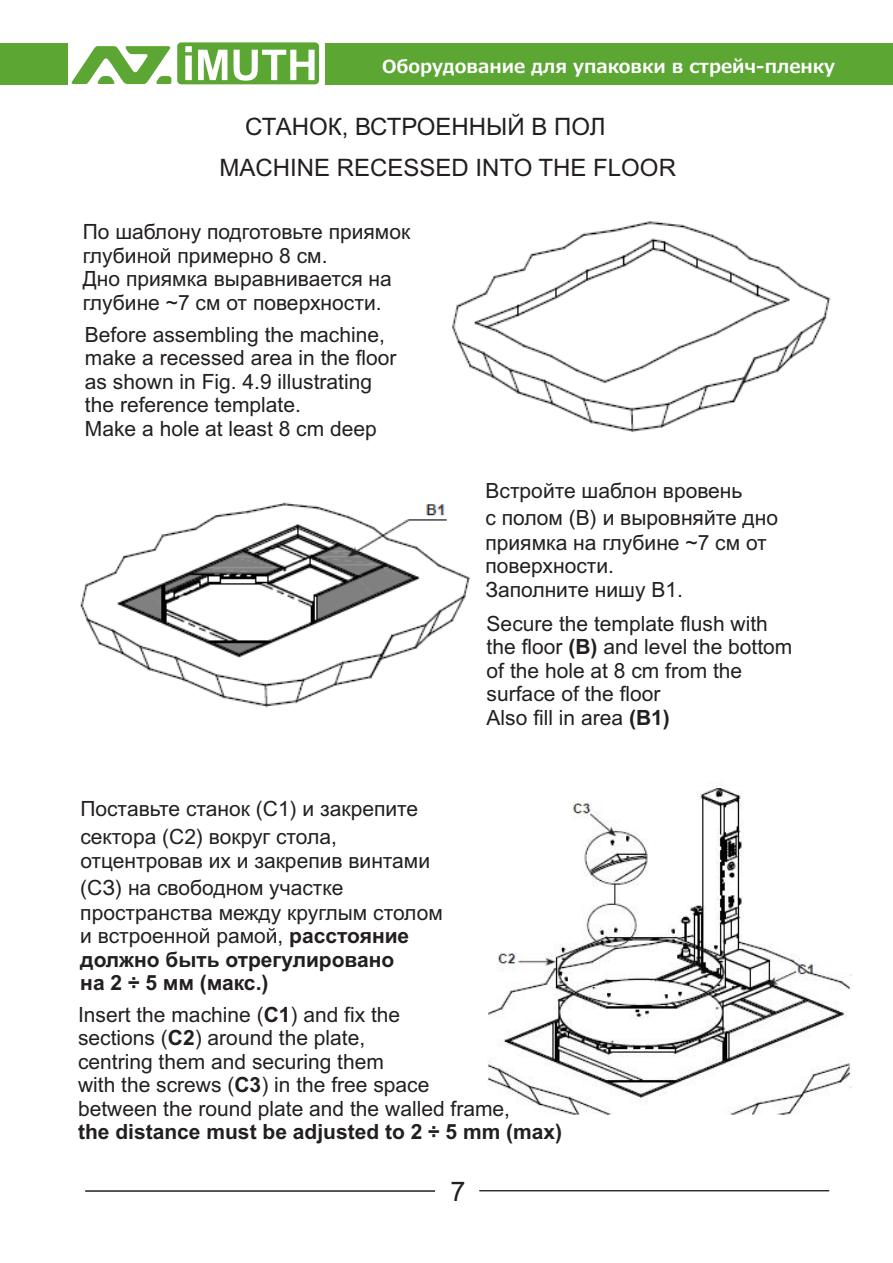
<style>
.page{position:relative;width:893px;height:1263px;background:#fff}
.page>*{position:absolute;margin:0;border:0;box-sizing:border-box;transform-origin:0 0}
.t1{font:27px "Arial";color:#231f20}
.t2{font:24px/40.5px "Arial";color:#231f20}
.t3{font:21px/23.4px "Arial";color:#231f20}
.t4{font:700 21px/23.4px "Arial";color:#231f20}
.t5{font:700 18px "Meiryo";color:#fff}
.s1{font-family:"Arial Unicode MS"}
.s2{font-weight:700}
.s3{font-weight:400}
</style>
<div class="page">
<svg style="left:71px;top:42px;width:248px;height:42px"></svg>
<div style="left:0;top:43px;width:67px;height:41px;background:#5ca633"></div>
<div style="left:325px;top:43px;width:568px;height:41px;background:#5ca633"></div>
<img style="left:452px;top:221px;width:379px;height:211px">
<img style="left:80px;top:502px;width:390px;height:206px">
<img style="left:487px;top:786px;width:364px;height:329px">
<hr style="left:85px;top:1190px;width:350px;height:1px;background:#231f20">
<hr style="left:479px;top:1190px;width:350px;height:1px;background:#231f20">
<p class="t5" style="left:382px;top:57px;width:455px">Оборудование для упаковки в стрейч-пленку</p>
<p class="t2" style="left:219px;top:109px;width:458px;text-indent:26px">СТАНОК, ВСТРОЕННЫЙ В ПОЛ<br>MACHINE RECESSED INTO THE FLOOR</p>
<p class="t3" style="left:83px;top:222px;width:329px">По шаблону подготовьте приямок глубиной примерно 8 см.<br>Дно приямка выравнивается на глубине ~7 см от поверхности.</p>
<p class="t3" style="left:85px;top:325px;width:313px">Before assembling the machine, make a recessed area in the floor as shown in Fig. 4.9 illustrating the reference template.<br>Make a hole at least 8 cm deep</p>
<p class="t3" style="left:485px;top:479px;width:294px;line-height:26.8px">Встройте шаблон вровень<br>с полом <span class="s1">(В)</span> и выровняйте дно</p>
<p class="t3" style="left:485px;top:533px;width:283px">приямка на глубине ~7 см от поверхности.<br>Заполните нишу B1.</p>
<p class="t3" style="left:487px;top:614px;width:307px">Secure the template flush with the floor <span class="s2">(B)</span> and level the bottom of the hole at 8 cm from the surface of the floor<br>Also fill in area <span class="s2">(B1)</span></p>
<p class="t3" style="left:80px;top:796px;width:339px;line-height:28.2px">Поставьте станок <span class="s1">(С1)</span> и закрепите сектора <span class="s1">(С2)</span> вокруг стола,</p>
<p class="t3" style="left:80px;top:849px;width:351px;line-height:26.8px">отцентровав их и закрепив винтами <span class="s1">(СЗ)</span> на свободном участке</p>
<p class="t4" style="left:80px;top:903px;width:364px"><span class="s3">пространства между круглым столом и встроенной рамой,</span> расстояние должно быть отрегулировано<br>на 2 ÷ 5 мм (макс.)</p>
<p class="t3" style="left:78px;top:1004px;width:433px">Insert the machine (<span class="s2">C1</span>) and fix the<br>sections (<span class="s2">C2</span>) around the plate,<br>centring them and securing them<br>with the screws (<span class="s2">C3</span>) in the free space between the round plate and the walled frame,</p>
<p class="t4" style="left:78px;top:1122px;width:486px">the distance must be adjusted to 2 ÷ 5 mm (max)</p>
<p class="t1" style="left:450px;top:1181px;width:17px">7</p>
</div>
